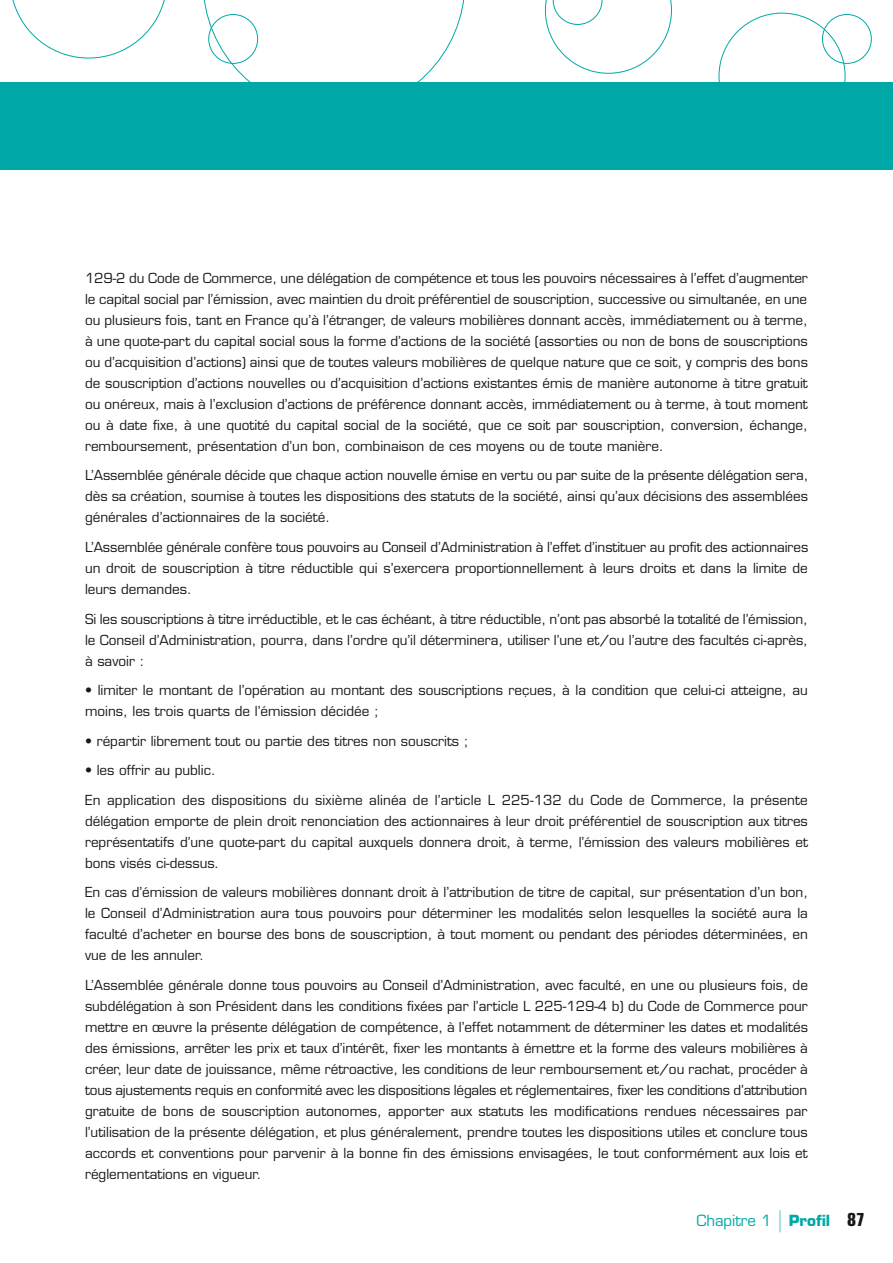
<style>
.page{position:relative;width:893px;height:1263px;background:#fff}
.page>*{position:absolute;margin:0;border:0;box-sizing:border-box;transform-origin:0 0}
.t1{font:700 condensed 18px "Eurostile";color:#19171a}
.t2{font:15px "Eurostile";color:#00a9a8}
.t3{font:13.5px/21px "Eurostile";color:#19171a;text-align:justify}
.s1{font-family:"Helvetica Neue";font-weight:900;font-stretch:condensed;font-size:30px}
.s2{font-weight:700}
</style>
<div class="page">
<svg style="left:12px;top:0;width:153px;height:58px"></svg>
<svg style="left:545px;top:0;width:127px;height:74px"></svg>
<div style="left:822px;top:14px;width:50px;height:50px;border:1px solid #00a9a8;border-radius:50%"></div>
<svg style="left:203px;top:0;width:262px;height:82px"></svg>
<div style="left:0;top:82px;width:893px;height:88px;background:#00a9a8"></div>
<p class="t3" style="left:85px;top:268px;width:724px">129-2 du Code de Commerce, une délégation de compétence et tous les pouvoirs nécessaires à l’effet d’augmenter le capital social par l’émission, avec maintien du droit préférentiel de souscription, successive ou simultanée, en une ou plusieurs fois, tant en France qu’à l’étranger, de valeurs mobilières donnant accès, immédiatement ou à terme, à une quote-part du capital social sous la forme d’actions de la société (assorties ou non de bons de souscriptions ou d’acquisition d’actions) ainsi que de toutes valeurs mobilières de quelque nature que ce soit, y compris des bons de souscription d’actions nouvelles ou d’acquisition d’actions existantes émis de manière autonome à titre gratuit ou onéreux, mais à l’exclusion d’actions de préférence donnant accès, immédiatement ou à terme, à tout moment ou à date fixe, à une quotité du capital social de la société, que ce soit par souscription, conversion, échange, remboursement, présentation d’un bon, combinaison de ces moyens ou de toute manière.</p>
<p class="t3" style="left:85px;top:465px;width:725px">L’Assemblée générale décide que chaque action nouvelle émise en vertu ou par suite de la présente délégation sera, dès sa création, soumise à toutes les dispositions des statuts de la société, ainsi qu’aux décisions des assemblées générales d’actionnaires de la société.</p>
<p class="t3" style="left:85px;top:537px;width:725px">L’Assemblée générale confère tous pouvoirs au Conseil d’Administration à l’effet d’instituer au profit des actionnaires un droit de souscription à titre réductible qui s’exercera proportionnellement à leurs droits et dans la limite de leurs demandes.</p>
<p class="t3" style="left:85px;top:608px;width:724px">Si les souscriptions à titre irréductible, et le cas échéant, à titre réductible, n’ont pas absorbé la totalité de l’émission, le Conseil d’Administration, pourra, dans l’ordre qu’il déterminera, utiliser l’une et/ou l’autre des facultés ci-après, à savoir :</p>
<p class="t3" style="left:85px;top:680px;width:724px">• limiter le montant de l’opération au montant des souscriptions reçues, à la condition que celui-ci atteigne, au moins, les trois quarts de l’émission décidée ;</p>
<p class="t3" style="left:85px;top:730px;width:385px">• répartir librement tout ou partie des titres non souscrits ;</p>
<p class="t3" style="left:85px;top:755px;width:724px;line-height:29.5px">• les offrir au public.<br>En application des dispositions du sixième alinéa de l’article L 225-132 du Code de Commerce, la présente</p>
<p class="t3" style="left:85px;top:810px;width:724px">délégation emporte de plein droit renonciation des actionnaires à leur droit préférentiel de souscription aux titres représentatifs d’une quote-part du capital auxquels donnera droit, à terme, l’émission des valeurs mobilières et bons visés ci-dessus.</p>
<p class="t3" style="left:85px;top:882px;width:724px">En cas d’émission de valeurs mobilières donnant droit à l’attribution de titre de capital, sur présentation d’un bon, le Conseil d’Administration aura tous pouvoirs pour déterminer les modalités selon lesquelles la société aura la faculté d’acheter en bourse des bons de souscription, à tout moment ou pendant des périodes déterminées, en vue de les annuler.</p>
<p class="t3" style="left:85px;top:974px;width:724px">L’Assemblée générale donne tous pouvoirs au Conseil d’Administration, avec faculté, en une ou plusieurs fois, de subdélégation à son Président dans les conditions fixées par l’article L 225-129-4 b) du Code de Commerce pour mettre en œuvre la présente délégation de compétence, à l’effet notamment de déterminer les dates et modalités des émissions, arrêter les prix et taux d’intérêt, fixer les montants à émettre et la forme des valeurs mobilières à créer, leur date de jouissance, même rétroactive, les conditions de leur remboursement et/ou rachat, procéder à tous ajustements requis en conformité avec les dispositions légales et réglementaires, fixer les conditions d’attribution gratuite de bons de souscription autonomes, apporter aux statuts les modifications rendues nécessaires par l’utilisation de la présente délégation, et plus généralement, prendre toutes les dispositions utiles et conclure tous accords et conventions pour parvenir à la bonne fin des émissions envisagées, le tout conformément aux lois et réglementations en vigueur.</p>
<p class="t2" style="left:696px;top:1211px;width:135px">Chapitre 1 <span class="s1">|</span> <span class="s2">Profil</span></p>
<h1 class="t1" style="left:847px;top:1208px;width:19px">87</h1>
</div>
